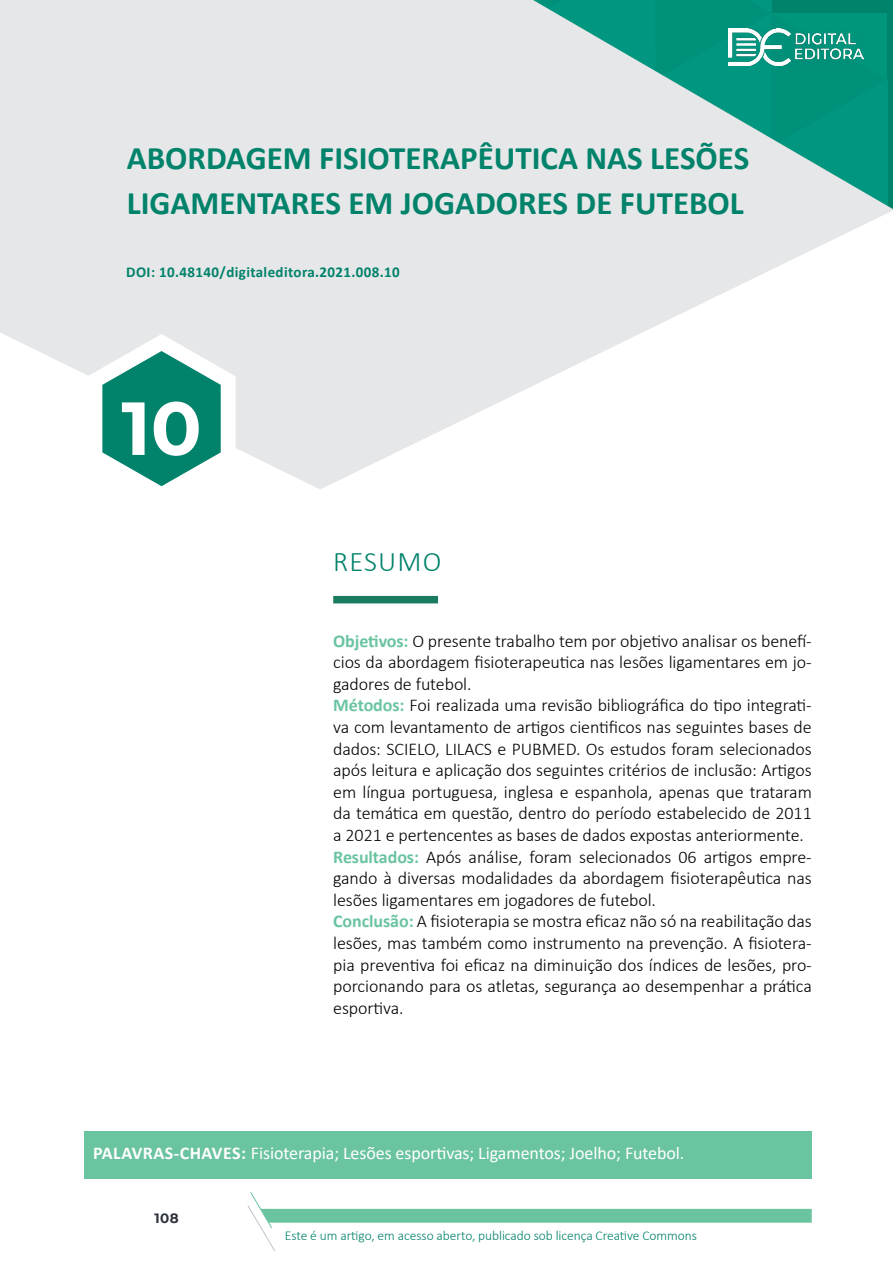
<style>
.page{position:relative;width:893px;height:1263px;background:#fff}
.page>*{position:absolute;margin:0;border:0;box-sizing:border-box;transform-origin:0 0}
.t1{font:700 75px "Montserrat";color:#fff}
.t2{font:700 33px/45px "Calibri";color:#00826b}
.t3{font:300 28.5px "Calibri";letter-spacing:.04em;color:#00826b}
.t4{font:300 18px/21.6px "Calibri";letter-spacing:-.005em;color:#000}
.t5{font:18px "Calibri";letter-spacing:-.005em;color:#fff}
.t6{font:700 15px "Calibri";letter-spacing:.025em;color:#00826b}
.t7{font:300 13.5px "Calibri";letter-spacing:-.005em;color:#00826b}
.t8{font:700 13.5px "Montserrat";color:#2e333c}
.s1{font-weight:700;color:#6ac4a0}
.s2{font-weight:700}
</style>
<div class="page">
<div style="left:333px;top:596px;width:105px;height:7px;background:#197c60"></div>
<svg style="left:0;top:0;width:893px;height:489px;fill:#e6e7e8"></svg>
<svg style="left:533px;top:0;width:354px;height:209px"></svg>
<svg style="left:87px;top:334px;width:149px;height:155px"></svg>
<div style="left:85px;top:1131px;width:727px;height:47px;background:#6ac4a0"></div>
<img style="left:728px;top:29px;width:136px;height:36px">
<svg style="left:247px;top:1192px;width:565px;height:59px"></svg>
<h2 class="t2" style="left:127px;top:135px;width:624px">ABORDAGEM FISIOTERAPÊUTICA NAS LESÕES<br>LIGAMENTARES EM JOGADORES DE FUTEBOL</h2>
<p class="t6" style="left:126px;top:262px;width:275px">DOI: 10.48140/digitaleditora.2021.008.10</p>
<h1 class="t1" style="left:121px;top:374px;width:82px">10</h1>
<h3 class="t3" style="left:333px;top:544px;width:110px">RESUMO</h3>
<p class="t4" style="left:333px;top:630px;width:480px"><span class="s1">Objetivos:</span> O presente trabalho tem por objetivo analisar os benefí&shy;cios da abordagem fisioterapeutica nas lesões ligamentares em jo&shy;gadores de futebol.<br><span class="s1">Métodos:</span> Foi realizada uma revisão bibliográfica do tipo integrati&shy;va com levantamento de artigos cientificos nas seguintes bases de dados: SCIELO, LILACS e PUBMED. Os estudos foram selecionados após leitura e aplicação dos seguintes critérios de inclusão: Artigos em língua portuguesa, inglesa e espanhola, apenas que trataram da temática em questão, dentro do período estabelecido de 2011 a 2021 e pertencentes as bases de dados expostas anteriormente.<br><span class="s1">Resultados:</span> Após análise, foram selecionados 06 artigos empre&shy;gando à diversas modalidades da abordagem fisioterapêutica nas lesões ligamentares em jogadores de futebol.<br><span class="s1">Conclusão:</span> A fisioterapia se mostra eficaz não só na reabilitação das lesões, mas também como instrumento na prevenção. A fisiotera&shy;pia preventiva foi eficaz na diminuição dos índices de lesões, pro&shy;porcionando para os atletas, segurança ao desempenhar a prática esportiva.</p>
<p class="t5" style="left:93px;top:1140px;width:593px"><span class="s2">PALAVRAS-CHAVES:</span> Fisioterapia; Lesões esportivas; Ligamentos; Joelho; Futebol.</p>
<p class="t8" style="left:155px;top:1208px;width:26px">108</p>
<p class="t7" style="left:285px;top:1227px;width:414px">Este é um artigo, em acesso aberto, publicado sob licença Creative Commons</p>
</div>
